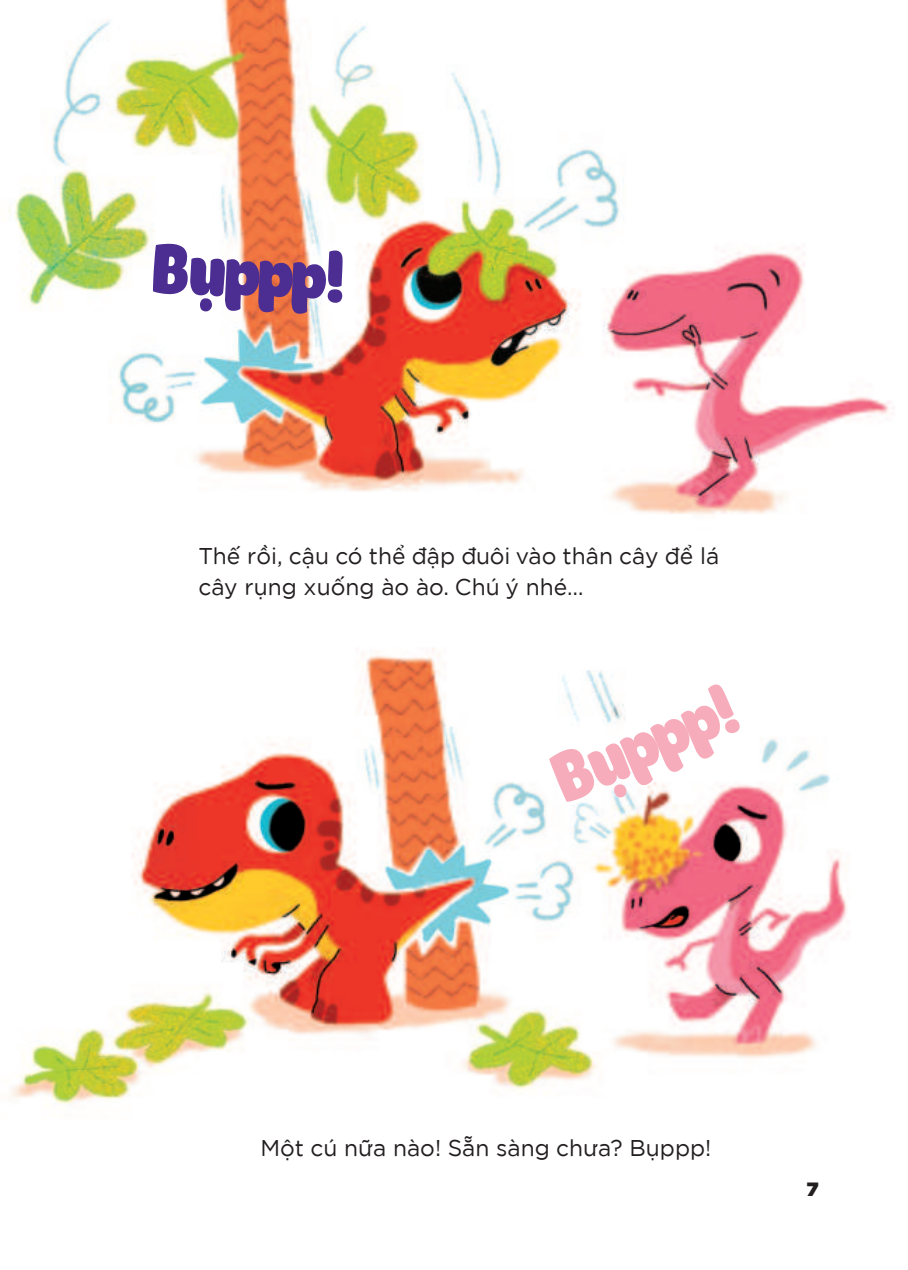
<style>
.page{position:relative;width:908px;height:1270px;background:#fff}
.page>*{position:absolute;margin:0;border:0;box-sizing:border-box;transform-origin:0 0}
.t1{font:71.05px "i Ciel Pony";color:#f7acbb;scale:.8 1}
.t2{font:71.05px "i Ciel Pony";color:#4c2e92;scale:.8 1}
.t3{font:22.75px/31.5px "i Ciel Gotham";color:#231f20}
.t4{font:900 19.25px "i Ciel Gotham";color:#231f20}
</style>
<div class="page">
<img style="left:9px;top:0;width:885px;height:1104px">
<h1 class="t2" style="left:155px;top:226px;width:244px;rotate:3deg">Bụppp!</h1>
<p class="t3" style="left:198px;top:539px;width:522px">Thế rồi, cậu có thể đập đuôi vào thân cây để lá cây rụng xuống ào ào. Chú ý nhé…</p>
<h1 class="t1" style="left:540px;top:742px;width:244px;rotate:-23deg">Bụppp!</h1>
<p class="t3" style="left:260px;top:1131px;width:452px">Một cú nữa nào! Sẵn sàng chưa? Bụppp!</p>
<p class="t4" style="left:807px;top:1180px;width:13px">7</p>
</div>
